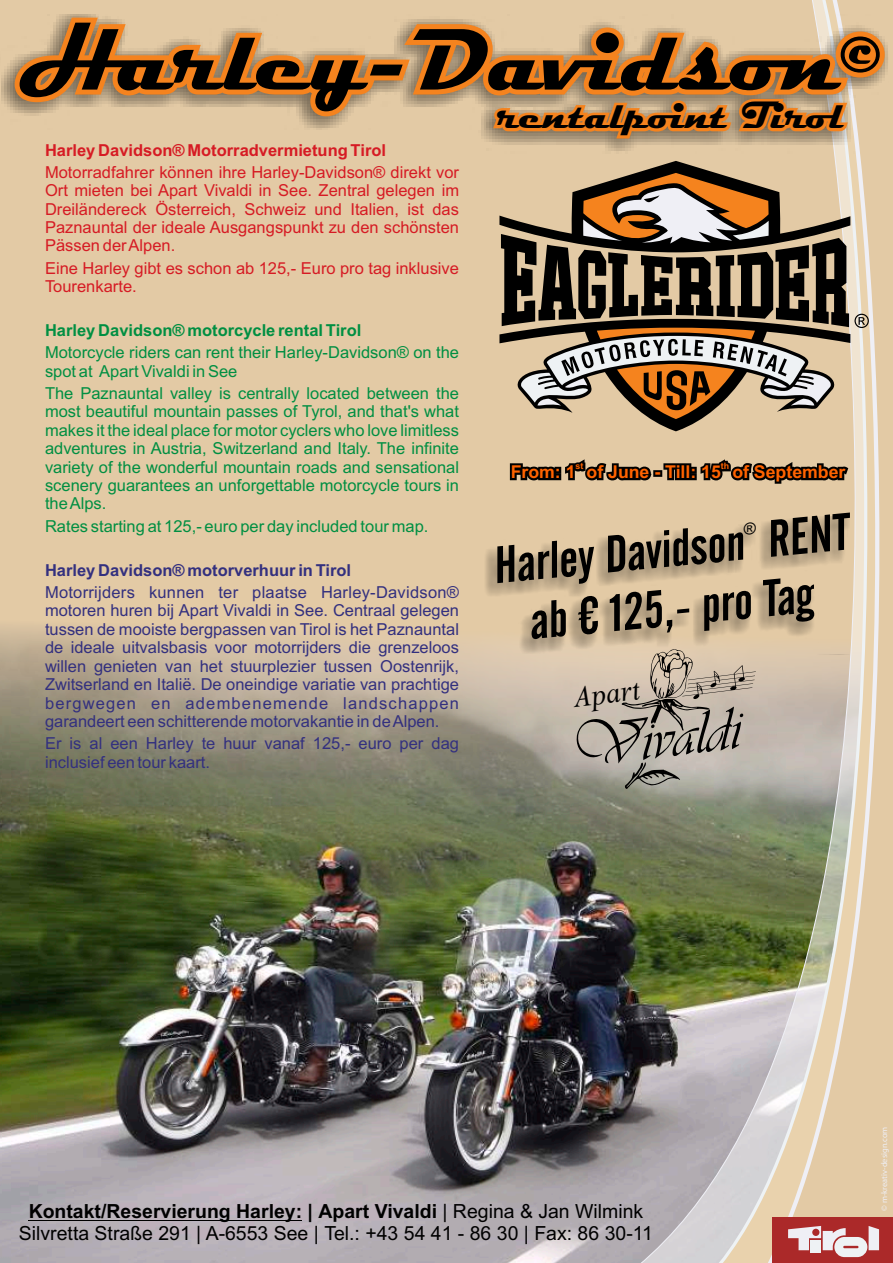
<style>
.page{position:relative;width:893px;height:1263px;background:#e3caa5}
.page>*{position:absolute;margin:0;border:0;box-sizing:border-box;transform-origin:0 0}
.t1{font:700 87.9px "Magneto";color:#000}
.t2{font:62.55px "Vivaldii";color:#000}
.t3{font:51.75px/58.8px "Alternate Gothic No 2 BT";color:#000;text-align:center}
.t4{font:700 38.55px "Magneto";color:#000}
.t5{font:italic 29.4px "Times New Roman";color:#000}
.t6{font:19.5px/21.8px "Arial";color:#000;text-align:center}
.t7{font:700 17.7px "Arial";color:#ff6300}
.t8{font:16.5px/18.5px "Arial";color:#33307f;text-align:justify}
.t9{font:16.5px/18.5px "Arial";color:#008f42}
.t10{font:16.5px/18.5px "Arial";color:#d61b24;text-align:justify}
.t11{font:700 16.5px "Arial";color:#d61b24}
.t12{font:700 16.5px "Arial";color:#008f42}
.t13{font:700 16.5px "Arial";color:#33307f}
.t14{font:700 8.85px "Arial";color:#ff6300}
.t15{font:8.4px "Myriad Pro";color:#efeff5}
.s1{font-weight:700}
</style>
<div class="page">
<img style="left:0;top:627px;width:605px;height:636px">
<img style="left:605px;top:431px;width:86px;height:832px">
<svg style="left:691px;top:731px;width:59px;height:532px;background:#a1a391"></svg>
<svg style="left:750px;top:0;width:130px;height:1263px"></svg>
<div style="left:772px;top:1217px;width:121px;height:46px;background:#ab2929"></div>
<svg style="left:788px;top:1226px;width:91px;height:31px"></svg>
<hr style="left:29px;top:1220px;width:273px;height:1px;background:#000">
<div style="left:1px;top:15px;width:888px;height:139px;background:#000;opacity:.49"></div>
<svg style="left:15px;top:18px;width:870px;height:98px"></svg>
<svg style="left:493px;top:99px;width:355px;height:40px;background:#d28e4c"></svg>
<svg style="left:510px;top:459px;width:338px;height:25px"></svg>
<div style="left:483px;top:516px;width:367px;height:138px;background:#000;opacity:.33"></div>
<svg style="left:499px;top:161px;width:370px;height:270px"></svg>
<svg style="left:622px;top:648px;width:134px;height:83px"></svg>
<svg style="left:625px;top:762px;width:55px;height:27px"></svg>
<svg style="left:744px;top:522px;width:12px;height:13px"></svg>
<h1 class="t1" style="left:22px;top:19px;width:859px">Harley-Davidson©</h1>
<h3 class="t4" style="left:497px;top:98px;width:348px">rentalpoint Tirol</h3>
<p class="t11" style="left:45px;top:144px;width:343px">Harley Davidson® Motorradvermietung Tirol</p>
<p class="t10" style="left:45px;top:164px;width:416px">Motorradfahrer können ihre Harley-Davidson direkt vor Ort mieten bei Apart Vivaldi in See. Zentral gelegen im Dreiländereck Österreich, Schweiz und Italien, ist das Paznauntal der ideale Ausgangspunkt zu den schönsten Pässen der Alpen.</p>
<p class="t10" style="left:45px;top:260px;width:415px">Eine Harley gibt es schon ab 125,- Euro pro tag inklusive<br>Tourenkarte.</p>
<p class="t10" style="left:373px;top:164px;width:14px">®</p>
<p class="t12" style="left:45px;top:324px;width:318px">Harley Davidson® motorcycle rental Tirol</p>
<p class="t9" style="left:45px;top:345px;width:415px">Motorcycle riders can rent their Harley-Davidson on the spot at Apart Vivaldi in See</p>
<p class="t9" style="left:45px;top:385px;width:416px;text-align:justify">The Paznauntal valley is centrally located between the most beautiful mountain passes of Tyrol, and that's what makes it the ideal place for motor cyclers who love limitless adventures in Austria, Switzerland and Italy. The infinite variety of the wonderful mountain roads and sensational scenery guarantees an unforgettable motorcycle tours in the Alps.</p>
<p class="t9" style="left:45px;top:518px;width:385px">Rates starting at 125,- euro per day included tour map.</p>
<p class="t9" style="left:397px;top:345px;width:14px">®</p>
<p class="t13" style="left:45px;top:564px;width:308px">Harley Davidson® motorverhuur in Tirol</p>
<p class="t8" style="left:45px;top:584px;width:416px">Motorrijders kunnen ter plaatse Harley-Davidson® motoren huren bij Apart Vivaldi in See. Centraal gelegen tussen de mooiste bergpassen van Tirol is het Paznauntal de ideale uitvalsbasis voor motorrijders die grenzeloos willen genieten van het stuurplezier tussen Oostenrijk, Zwitserland en Italië. De oneindige variatie van prachtige bergwegen en adembenemende landschappen garandeert een schitterende motorvakantie in de Alpen.</p>
<p class="t8" style="left:45px;top:736px;width:415px">Er is al een Harley te huur vanaf 125,- euro per dag inclusief een tour kaart.</p>
<p class="t14" style="left:576px;top:463px;width:9px">st</p>
<p class="t14" style="left:721px;top:463px;width:10px">th</p>
<p class="t7" style="left:511px;top:465px;width:336px">From: 1 of June - Till: 15 of September</p>
<h3 class="t3" style="left:491px;top:539px;width:358px;rotate:-5deg">Harley Davidson RENT ab € 125,- pro Tag</h3>
<h3 class="t5" style="left:573px;top:687px;width:69px;rotate:-7deg">Apart</h3>
<h2 class="t2" style="left:564px;top:713px;width:174px;rotate:-7deg">Vivaldi</h2>
<p class="t6" style="left:19px;top:1202px;width:636px"><span class="s1">Kontakt/Reservierung Harley: | Apart Vivaldi</span> | Regina &amp; Jan Wilmink<br>Silvretta Straße 291 | A-6553 See | Tel.: +43 54 41 - 86 30 | Fax: 86 30-11</p>
<p class="t15" style="left:881px;top:1211px;width:86px;rotate:-90deg">© m-kreativ-design.com</p>
</div>
